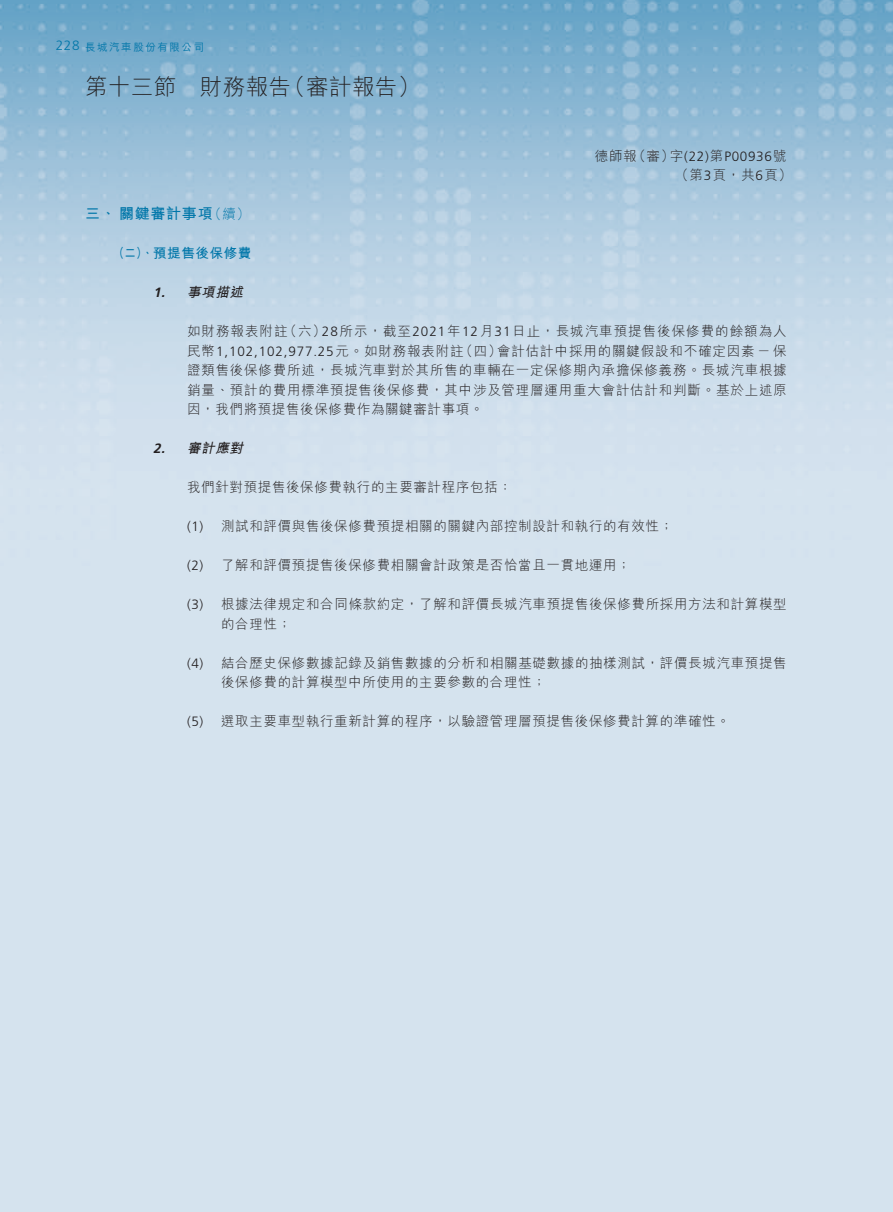
<style>
.page{position:relative;width:893px;height:1212px;background:#fff}
.page>*{position:absolute;margin:0;border:0;box-sizing:border-box;transform-origin:0 0}
.t1{font:300 22.5px "M Hei HK";letter-spacing:.02em;color:#231f20}
.t2{font:700 15px "M Hei HK";letter-spacing:.05em;color:#0076a9}
.t3{font:300 13.5px/19.5px "M Hei HK";letter-spacing:.05em;color:#231f20}
.t4{font:300 13.5px "Frutiger LT Std";letter-spacing:.05em;color:#231f20}
.t5{font:italic 700 13.5px "M Hei HK";color:#231f20}
.t6{font:700 13.5px "M Hei HK";letter-spacing:.05em;color:#0076a9;scale:.8 1}
.t7{font:500 10.5px "M Hei HK";letter-spacing:.15em;color:#0076a9}
.s1{font-family:"Frutiger LT Std";font-weight:300;font-size:13.5px}
.s2{font-family:"M Hei HK"}
.s3{font-family:"Frutiger LT Std"}
.s4{font-weight:300;font-size:13.5px}
</style>
<div class="page">
<img style="left:0;top:0;width:893px;height:1212px">
<p class="t7" style="left:56px;top:39px;width:150px"><span class="s1">228</span> 長城汽車股份有限公司</p>
<h1 class="t1" style="left:85px;top:75px;width:337px">第十三節 財務報告（審計報告）</h1>
<p class="t4" style="left:595px;top:149px;width:193px"><span class="s2">德師報（審）字</span>(22)<span class="s2">第</span>P00936<span class="s2">號</span></p>
<p class="t3" style="left:675px;top:165px;width:118px">（第<span class="s3">3</span>頁，共<span class="s3">6</span>頁）</p>
<p class="t2" style="left:85px;top:203px;width:167px">三、關鍵審計事項<span class="s4">（續）</span></p>
<p class="t6" style="left:114px;top:244px;width:174px">（二）、預提售後保修費</p>
<p class="t5" style="left:153px;top:283px;width:95px"><span class="s3">1.</span> 事項描述</p>
<p class="t3" style="left:187px;top:321px;width:601px;text-align:justify">如財務報表附註（六）<span class="s3">28</span>所示，截至<span class="s3">2021</span>年<span class="s3">12</span>月<span class="s3">31</span>日止，長城汽車預提售後保修費的餘額為人民幣<span class="s3">1,102,102,977.25</span>元。如財務報表附註（四）會計估計中採用的關鍵假設和不確定因素－保證類售後保修費所述，長城汽車對於其所售的車輛在一定保修期內承擔保修義務。長城汽車根據銷量、預計的費用標準預提售後保修費，其中涉及管理層運用重大會計估計和判斷。基於上述原因，我們將預提售後保修費作為關鍵審計事項。</p>
<p class="t5" style="left:153px;top:439px;width:95px"><span class="s3">2.</span> 審計應對</p>
<p class="t3" style="left:187px;top:477px;width:326px">我們針對預提售後保修費執行的主要審計程序包括：</p>
<p class="t3" style="left:187px;top:516px;width:488px"><span class="s3">(1)</span> 測試和評價與售後保修費預提相關的關鍵內部控制設計和執行的有效性；</p>
<p class="t3" style="left:187px;top:555px;width:445px"><span class="s3">(2)</span> 了解和評價預提售後保修費相關會計政策是否恰當且一貫地運用；</p>
<p class="t3" style="left:221px;top:594px;width:567px;text-indent:-34px"><span class="s3">(3)</span> 根據法律規定和合同條款約定，了解和評價長城汽車預提售後保修費所採用方法和計算模型的合理性；</p>
<p class="t3" style="left:221px;top:653px;width:567px;text-indent:-34px"><span class="s3">(4)</span> 結合歷史保修數據記錄及銷售數據的分析和相關基礎數據的抽樣測試，評價長城汽車預提售後保修費的計算模型中所使用的主要參數的合理性；</p>
<p class="t3" style="left:187px;top:711px;width:544px"><span class="s3">(5)</span> 選取主要車型執行重新計算的程序，以驗證管理層預提售後保修費計算的準確性。</p>
</div>
